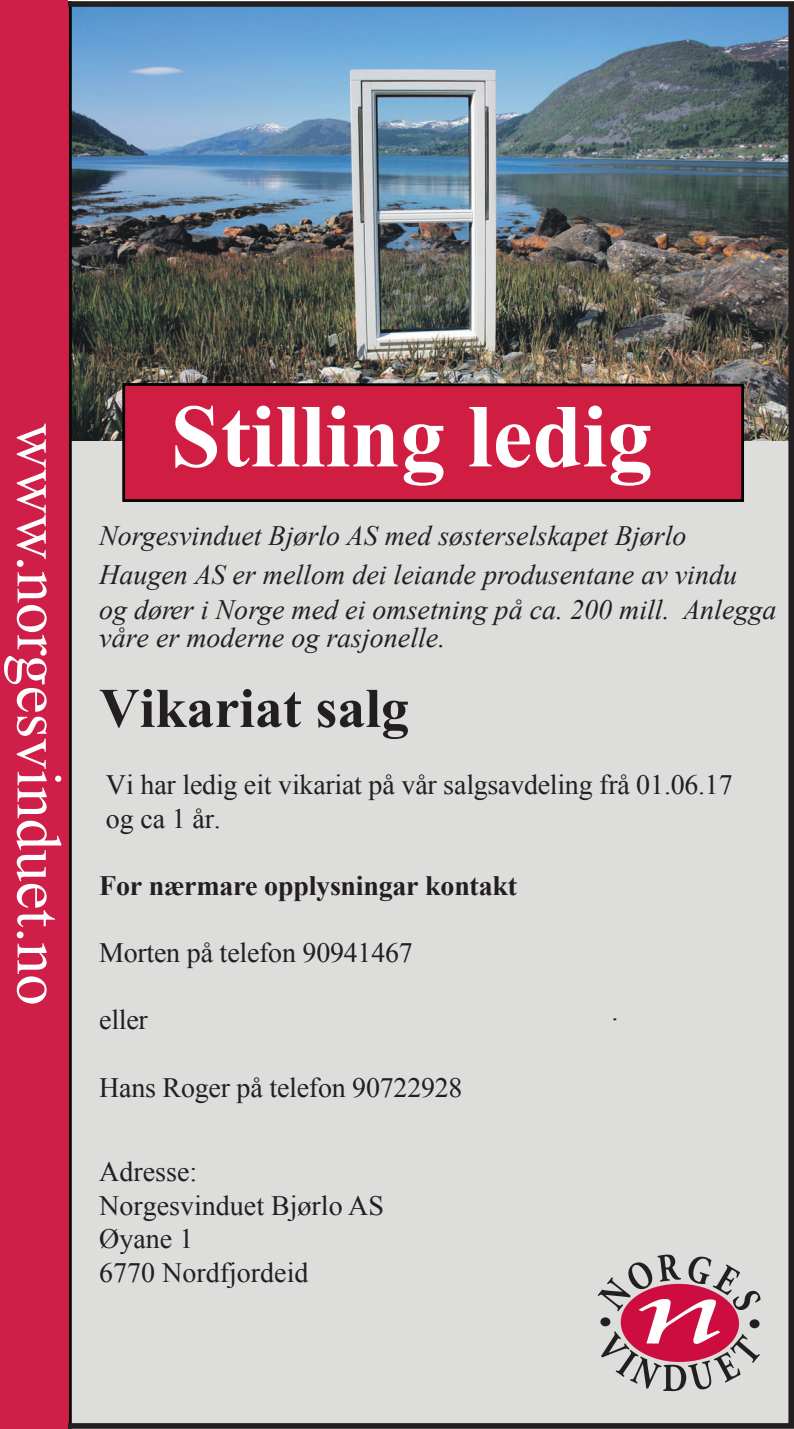
<style>
.page{position:relative;width:794px;height:1429px;background:#fff}
.page>*{position:absolute;margin:0;border:0;box-sizing:border-box;transform-origin:0 0}
.t1{font:700 89.6px "Times New Roman";color:#fff}
.t2{font:63px "Times New Roman";color:#fff}
.t3{font:700 56px "Times New Roman";color:#231f20}
.t4{font:53.55px "Times";color:#fff}
.t5{font:28px/33.6px "Times New Roman";letter-spacing:-.01em;color:#231f20}
.t6{font:italic 28px/38.5px "Times New Roman";color:#231f20}
.t7{font:700 28px "Times New Roman";letter-spacing:-.01em;color:#231f20}
</style>
<div class="page">
<div style="left:0;top:0;width:73px;height:1429px;background:#cf1f48"></div>
<img style="left:72px;top:1px;width:722px;height:943px">
<svg style="left:68px;top:1px;width:4px;height:943px"></svg>
<div style="left:68px;top:944px;width:726px;height:484px;background:#dddddc"></div>
<svg style="left:597px;top:1254px;width:163px;height:137px;background:#c28f9c"></svg>
<h3 class="t4" style="left:67px;top:354px;width:498px;rotate:90deg">www.norgesvinduet.no</h3>
<h2 class="t2" style="left:81px;top:423px;width:584px;rotate:90deg">www.norgesvinduet.no</h2>
<h3 class="t4" style="left:67px;top:578px;width:498px;rotate:90deg">www.norgesvinduet.no</h3>
<h1 class="t1" style="left:171px;top:374px;width:483px">Stilling ledig</h1>
<p class="t6" style="left:99px;top:516px;width:639px">Norgesvinduet Bjørlo AS med søsterselskapet Bjørlo<br>Haugen AS er mellom dei leiande produsentane av vindu</p>
<p class="t6" style="left:99px;top:594px;width:679px;line-height:28.3px">og dører i Norge med ei omsetning på ca. 200 mill. Anlegga våre er moderne og rasjonelle.</p>
<h3 class="t3" style="left:99px;top:669px;width:311px">Vikariat salg</h3>
<p class="t5" style="left:106px;top:767px;width:628px">Vi har ledig eit vikariat på vår salgsavdeling frå 01.06.17 og ca 1 år.</p>
<p class="t7" style="left:99px;top:866px;width:419px">For nærmare opplysningar kontakt</p>
<p class="t5" style="left:99px;top:935px;width:315px">Morten på telefon 90941467</p>
<p class="t5" style="left:99px;top:1003px;width:50px">eller</p>
<p class="t5" style="left:99px;top:1070px;width:365px">Hans Roger på telefon 90722928</p>
<p class="t5" style="left:99px;top:1154px;width:286px">Adresse:<br>Norgesvinduet Bjørlo AS<br>Øyane 1<br>6770 Nordfjordeid</p>
<p class="t5" style="left:611px;top:993px;width:8px">.</p>
</div>
